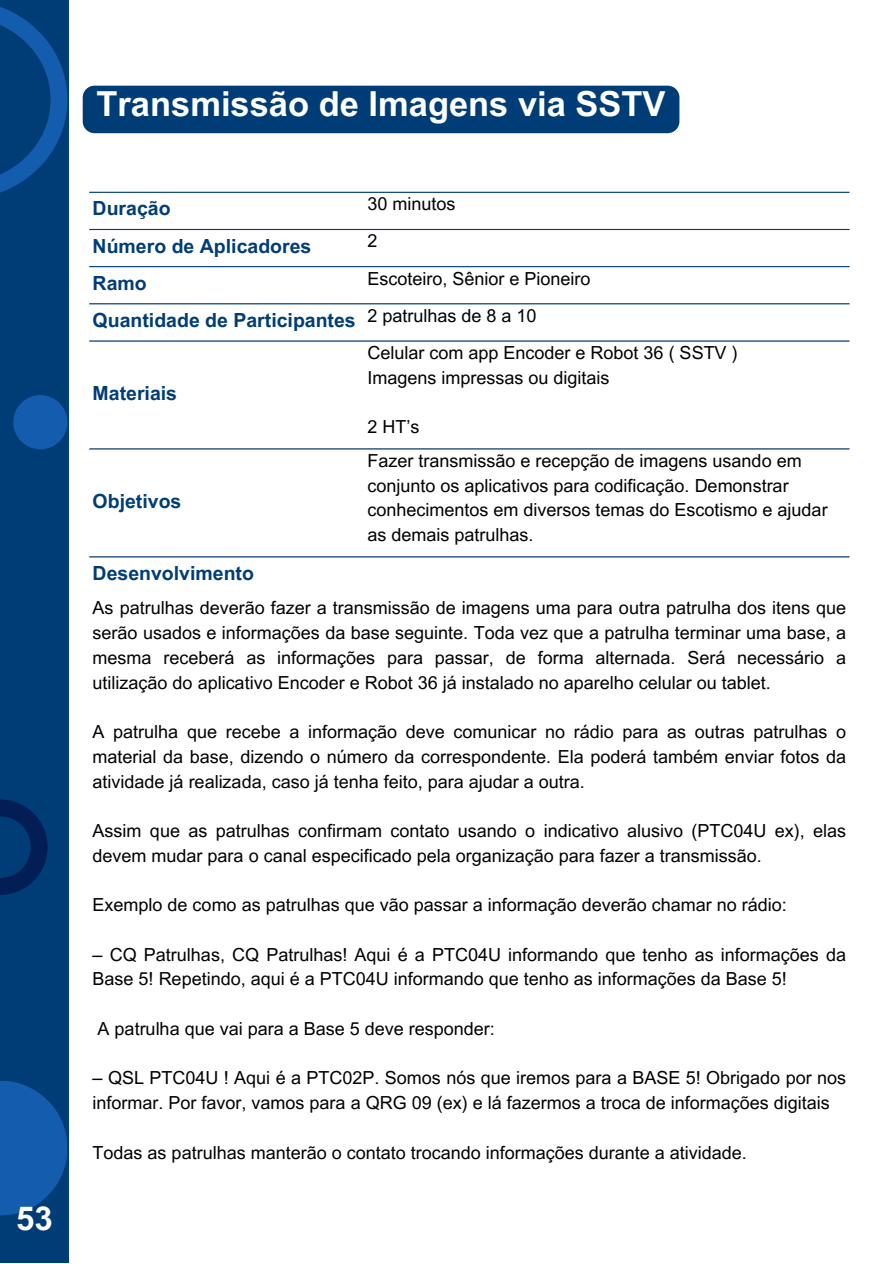
<style>
.page{position:relative;width:893px;height:1264px;background:#fff}
.page>*{position:absolute;margin:0;border:0;box-sizing:border-box;transform-origin:0 0}
.t1{font:700 34.5px "Arial MT Pro";color:#fff}
.t2{font:700 33px "Arial MT Pro";color:#fff}
.t3{font:700 19.5px "Arial MT Pro";color:#003d76}
.t4{font:18px/24.8px "Arial MT Pro";color:#000}
</style>
<div class="page">
<hr style="left:89px;top:192px;width:760px;height:1px;background:#003d76">
<hr style="left:89px;top:229px;width:760px;height:1px;background:#003d76">
<hr style="left:89px;top:266px;width:760px;height:1px;background:#003d76">
<hr style="left:89px;top:303px;width:760px;height:1px;background:#003d76">
<hr style="left:89px;top:340px;width:760px;height:1px;background:#003d76">
<hr style="left:89px;top:448px;width:760px;height:1px;background:#003d76">
<hr style="left:89px;top:556px;width:760px;height:1px;background:#003d76">
<div style="left:83px;top:86px;width:596px;height:47px;background:#003d76"></div>
<div style="left:0;top:0;width:69px;height:1262px;background:#003d76"></div>
<svg style="left:0;top:1081px;width:67px;height:134px;fill:#135cae"></svg>
<svg style="left:0;top:7px;width:67px;height:186px"></svg>
<div style="left:13px;top:395px;width:54px;height:54px;background:#135cae;border-radius:50%"></div>
<svg style="left:0;top:799px;width:48px;height:96px"></svg>
<p class="t2" style="left:16px;top:1206px;width:38px">53</p>
<p class="t1" style="left:96px;top:91px;width:570px">Transmissão de Imagens via SSTV</p>
<p class="t3" style="left:93px;top:201px;width:79px">Duração</p>
<p class="t4" style="left:367px;top:194px;width:89px">30 minutos</p>
<p class="t3" style="left:93px;top:238px;width:220px">Número de Aplicadores</p>
<p class="t4" style="left:367px;top:231px;width:11px">2</p>
<p class="t3" style="left:93px;top:275px;width:56px">Ramo</p>
<p class="t4" style="left:367px;top:268px;width:224px">Escoteiro, Sênior e Pioneiro</p>
<p class="t3" style="left:93px;top:313px;width:265px">Quantidade de Participantes</p>
<p class="t4" style="left:367px;top:305px;width:170px">2 patrulhas de 8 a 10</p>
<p class="t3" style="left:93px;top:386px;width:86px">Materiais</p>
<p class="t3" style="left:93px;top:494px;width:90px">Objetivos</p>
<p class="t4" style="left:367px;top:342px;width:371px">Celular com app Encoder e Robot 36 ( SSTV )</p>
<p class="t4" style="left:367px;top:367px;width:243px">Imagens impressas ou digitais</p>
<p class="t4" style="left:367px;top:416px;width:53px">2 HT’s</p>
<p class="t4" style="left:367px;top:450px;width:461px">Fazer transmissão e recepção de imagens usando em conjunto os aplicativos para codificação. Demonstrar conhecimentos em diversos temas do Escotismo e ajudar as demais patrulhas.</p>
<p class="t3" style="left:93px;top:566px;width:163px">Desenvolvimento</p>
<p class="t4" style="left:93px;top:598px;width:755px;text-align:justify">As patrulhas deverão fazer a transmissão de imagens uma para outra patrulha dos itens que serão usados e informações da base seguinte. Toda vez que a patrulha terminar uma base, a mesma receberá as informações para passar, de forma alternada. Será necessário a utilização do aplicativo Encoder e Robot 36 já instalado no aparelho celular ou tablet.</p>
<p class="t4" style="left:93px;top:721px;width:755px;text-align:justify">A patrulha que recebe a informação deve comunicar no rádio para as outras patrulhas o material da base, dizendo o número da correspondente. Ela poderá também enviar fotos da atividade já realizada, caso já tenha feito, para ajudar a outra.</p>
<p class="t4" style="left:93px;top:820px;width:755px">Assim que as patrulhas confirmam contato usando o indicativo alusivo (PTC04U ex), elas devem mudar para o canal especificado pela organização para fazer a transmissão.</p>
<p class="t4" style="left:93px;top:894px;width:695px">Exemplo de como as patrulhas que vão passar a informação deverão chamar no rádio:</p>
<p class="t4" style="left:93px;top:944px;width:755px">– CQ Patrulhas, CQ Patrulhas! Aqui é a PTC04U informando que tenho as informações da<br>Base 5! Repetindo, aqui é a PTC04U informando que tenho as informações da Base 5!</p>
<p class="t4" style="left:98px;top:1018px;width:398px">A patrulha que vai para a Base 5 deve responder:</p>
<p class="t4" style="left:93px;top:1067px;width:755px">– QSL PTC04U ! Aqui é a PTC02P. Somos nós que iremos para a BASE 5! Obrigado por nos informar. Por favor, vamos para a QRG 09 (ex) e lá fazermos a troca de informações digitais</p>
<p class="t4" style="left:93px;top:1142px;width:655px">Todas as patrulhas manterão o contato trocando informações durante a atividade.</p>
</div>
